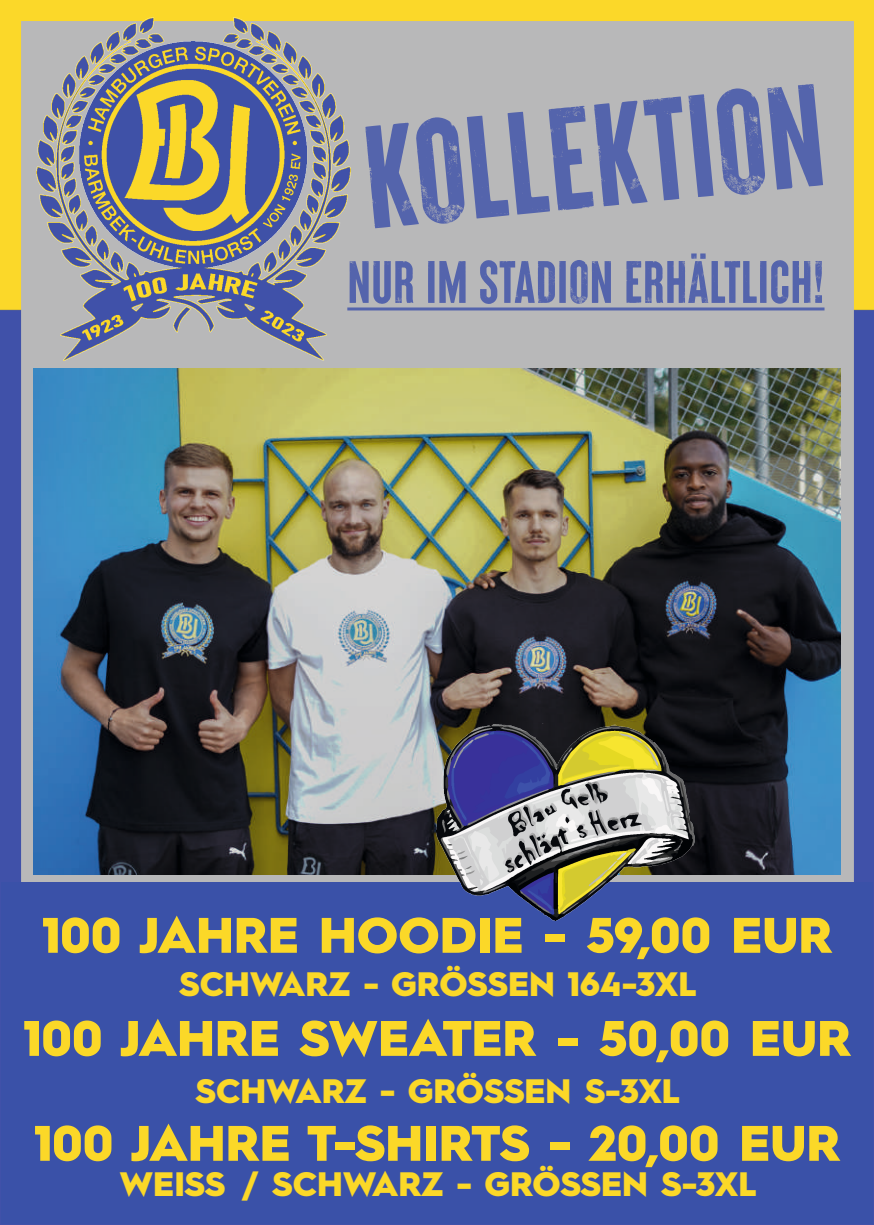
<style>
.page{position:relative;width:874px;height:1225px;background:#fff}
.page>*{position:absolute;margin:0;border:0;box-sizing:border-box;transform-origin:0 0}
.t1{font:146px "Brixton Lead Vector";color:#3c4fa9}
.t2{font:60px "Brixton Lead Vector";color:#3c4fa9}
.t3{font:900 50px/104px "Hurme Geometric Sans 2";color:#fbd828;text-align:center}
.t4{font:900 34px "Hurme Geometric Sans 2";color:#fbd828}
</style>
<div class="page">
<img style="left:0;top:0;width:873px;height:1225px">
<img style="left:37px;top:17px;width:313px;height:344px">
<hr style="left:347px;top:307px;width:477px;height:3px;background:#3c4fa9">
<div style="left:1px;top:882px;width:871px;height:342px;background:#3a51a8"></div>
<img style="left:33px;top:369px;width:807px;height:505px">
<img style="left:436px;top:723px;width:258px;height:198px">
<h1 class="t1" style="left:357px;top:97px;width:463px;rotate:-5deg">KOLLEKTION</h1>
<p class="t2" style="left:347px;top:249px;width:478px">NUR IM STADION ERHÄLTLICH!</p>
<p class="t3" style="left:23px;top:880px;width:829px">100 JAHRE HOODIE - 59,00 EUR<br>100 JAHRE SWEATER - 50,00 EUR<br>100 JAHRE T-SHIRTS - 20,00 EUR</p>
<p class="t4" style="left:119px;top:1159px;width:638px">WEISS / SCHWARZ - GRÖSSEN S-3XL</p>
<p class="t4" style="left:179px;top:960px;width:518px">SCHWARZ - GRÖSSEN 164-3XL</p>
<p class="t4" style="left:196px;top:1067px;width:485px">SCHWARZ - GRÖSSEN S-3XL</p>
</div>
